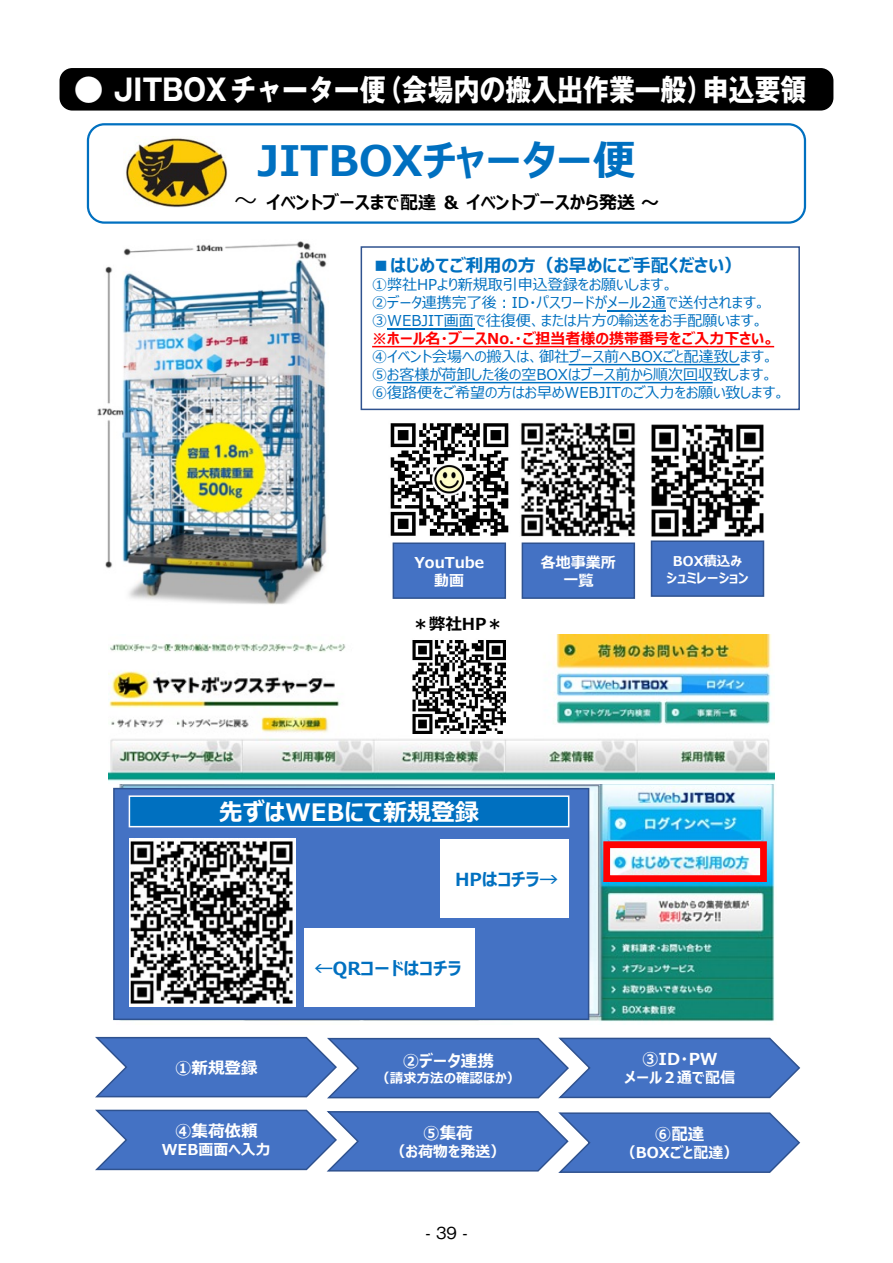
<style>
.page{position:relative;width:893px;height:1263px;background:#fff}
.page>*{position:absolute;margin:0;border:0;box-sizing:border-box;transform-origin:0 0}
.t1{font:700 42px "Meiryo UI";color:#0070c0}
.t2{font:700 29.7px "Gothic MB101 Pro";color:#fff}
.t3{font:700 27px "Meiryo UI";color:#fff}
.t4{font:700 24px "Meiryo UI";color:#fff}
.t5{font:700 18px "Meiryo UI";color:#0070c0}
.t6{font:700 18px "Meiryo UI";color:#000}
.t7{font:700 16.5px "Meiryo UI";color:#fff}
.t8{font:700 16.5px "Meiryo UI";color:#000}
.t9{font:500 16.5px "Gothic BBB Pro";color:#000}
.t10{font:15px/18px "Meiryo UI";color:#0070c0}
.t11{font:700 15px/18px "Meiryo UI";color:#fff;text-align:center}
.t12{font:700 15px "Meiryo UI";color:#f00}
.t13{font:700 13.5px/16.5px "Meiryo UI";color:#fff;text-align:center}
.s1{font-weight:400;font-size:24px}
</style>
<div class="page">
<div style="left:60px;top:68px;width:773px;height:43px;background:#000;border-radius:13px"></div>
<img style="left:116px;top:784px;width:659px;height:238px">
<img style="left:109px;top:635px;width:666px;height:146px">
<div style="left:87px;top:123px;width:719px;height:101px;border:2px solid #0070c0;border-radius:16px"></div>
<img style="left:126px;top:138px;width:102px;height:69px">
<svg style="left:95px;top:1036px;width:706px;height:63px;background:#5c83c8"></svg>
<svg style="left:95px;top:1109px;width:706px;height:64px;background:#5e85c9"></svg>
<div style="left:603px;top:841px;width:164px;height:41px;border:7px solid #f00"></div>
<img style="left:411px;top:638px;width:96px;height:97px">
<div style="left:114px;top:788px;width:475px;height:231px;background:#4472c4"></div>
<div style="left:113px;top:788px;width:476px;height:232px;border:2px solid #2f528f"></div>
<img style="left:129px;top:839px;width:166px;height:168px">
<div style="left:440px;top:839px;width:129px;height:79px;background:#fff"></div>
<div style="left:304px;top:929px;width:171px;height:78px;background:#fff"></div>
<div style="left:129px;top:796px;width:440px;height:31px;background:#0070c0"></div>
<div style="left:129px;top:795px;width:440px;height:32px;border:2px solid #fff"></div>
<div style="left:361px;top:246px;width:439px;height:164px;border:2px solid #2f528f"></div>
<hr style="left:608px;top:310px;width:58px;height:1px;background:#0070c0">
<hr style="left:387px;top:328px;width:87px;height:1px;background:#0070c0">
<svg style="left:372px;top:346px;width:402px;height:1px"></svg>
<svg style="left:569px;top:364px;width:171px;height:1px"></svg>
<svg style="left:387px;top:382px;width:326px;height:1px"></svg>
<img style="left:390px;top:423px;width:119px;height:123px">
<img style="left:521px;top:422px;width:115px;height:115px">
<img style="left:650px;top:424px;width:115px;height:124px">
<div style="left:393px;top:543px;width:112px;height:55px;background:#4472c4"></div>
<div style="left:393px;top:542px;width:113px;height:57px;border:2px solid #2f528f"></div>
<div style="left:522px;top:543px;width:112px;height:55px;background:#4472c4"></div>
<div style="left:522px;top:542px;width:113px;height:57px;border:2px solid #2f528f"></div>
<div style="left:651px;top:541px;width:112px;height:55px;background:#4472c4"></div>
<div style="left:651px;top:540px;width:113px;height:57px;border:2px solid #2f528f"></div>
<img style="left:98px;top:241px;width:229px;height:364px">
<h2 class="t2" style="left:74px;top:65px;width:734px">● JITBOXチャーター便（会場内の搬入出作業一般）申込要領</h2>
<h1 class="t1" style="left:258px;top:131px;width:379px">JITBOXチャーター便</h1>
<p class="t6" style="left:234px;top:190px;width:427px"><span class="s1">〜</span>イベントブースまで配達＆イベントブースから発送〜</p>
<h3 class="t3" style="left:95px;top:70px;width:695px">● JITBOXﾁｬｰﾀｰ便（会場内の搬⼊出作業⼀般）申込要項</h3>
<p class="t5" style="left:372px;top:253px;width:371px">■はじめてご利⽤の⽅（お早めにご⼿配ください）</p>
<p class="t10" style="left:372px;top:277px;width:395px">①弊社HPより新規取引申込登録をお願いします。<br>②データ連携完了後︓ID・パスワードがメール2通で送付されます。<br>③WEBJIT画⾯で往復便、または⽚⽅の輸送をお⼿配願います。</p>
<p class="t12" style="left:372px;top:328px;width:404px">※ホール名・ブースNo.・ご担当者様の携帯番号をご⼊⼒下さい。</p>
<p class="t10" style="left:372px;top:349px;width:415px">④イベント会場への搬⼊は、御社ブース前へBOXごと配達致します。<br>⑤お客様が荷卸した後の空BOXはブース前から順次回収致します。<br>⑥復路便をご希望の⽅はお早めWEBJITのご⼊⼒をお願い致します。</p>
<p class="t11" style="left:414px;top:554px;width:71px">YouTube動画</p>
<p class="t11" style="left:541px;top:554px;width:76px">各地事業所⼀覧</p>
<p class="t13" style="left:666px;top:554px;width:84px">BOX積込みシュミレーション</p>
<p class="t8" style="left:412px;top:612px;width:92px">＊弊社HP＊</p>
<h3 class="t4" style="left:219px;top:795px;width:262px">先ずはWEBにて新規登録</h3>
<p class="t5" style="left:455px;top:866px;width:104px">HPはコチラ→</p>
<p class="t5" style="left:315px;top:956px;width:148px">←QRコードはコチラ</p>
<p class="t7" style="left:175px;top:1056px;width:84px">①新規登録</p>
<p class="t7" style="left:403px;top:1049px;width:92px">②データ連携</p>
<p class="t13" style="left:376px;top:1070px;width:146px">（請求⽅法の確認ほか）</p>
<p class="t7" style="left:175px;top:1120px;width:84px">④集荷依頼</p>
<p class="t11" style="left:162px;top:1142px;width:110px">WEB画⾯へ⼊⼒</p>
<p class="t7" style="left:423px;top:1121px;width:51px">⑤集荷</p>
<p class="t11" style="left:391px;top:1143px;width:116px">（お荷物を発送）</p>
<p class="t9" style="left:425px;top:1220px;width:44px">- 39 -</p>
<p class="t7" style="left:642px;top:1048px;width:77px">③ID・PW</p>
<p class="t11" style="left:624px;top:1070px;width:112px">メール２通で配信</p>
<p class="t7" style="left:655px;top:1123px;width:51px">⑥配達</p>
<p class="t11" style="left:621px;top:1144px;width:119px">（BOXごと配達）</p>
</div>
